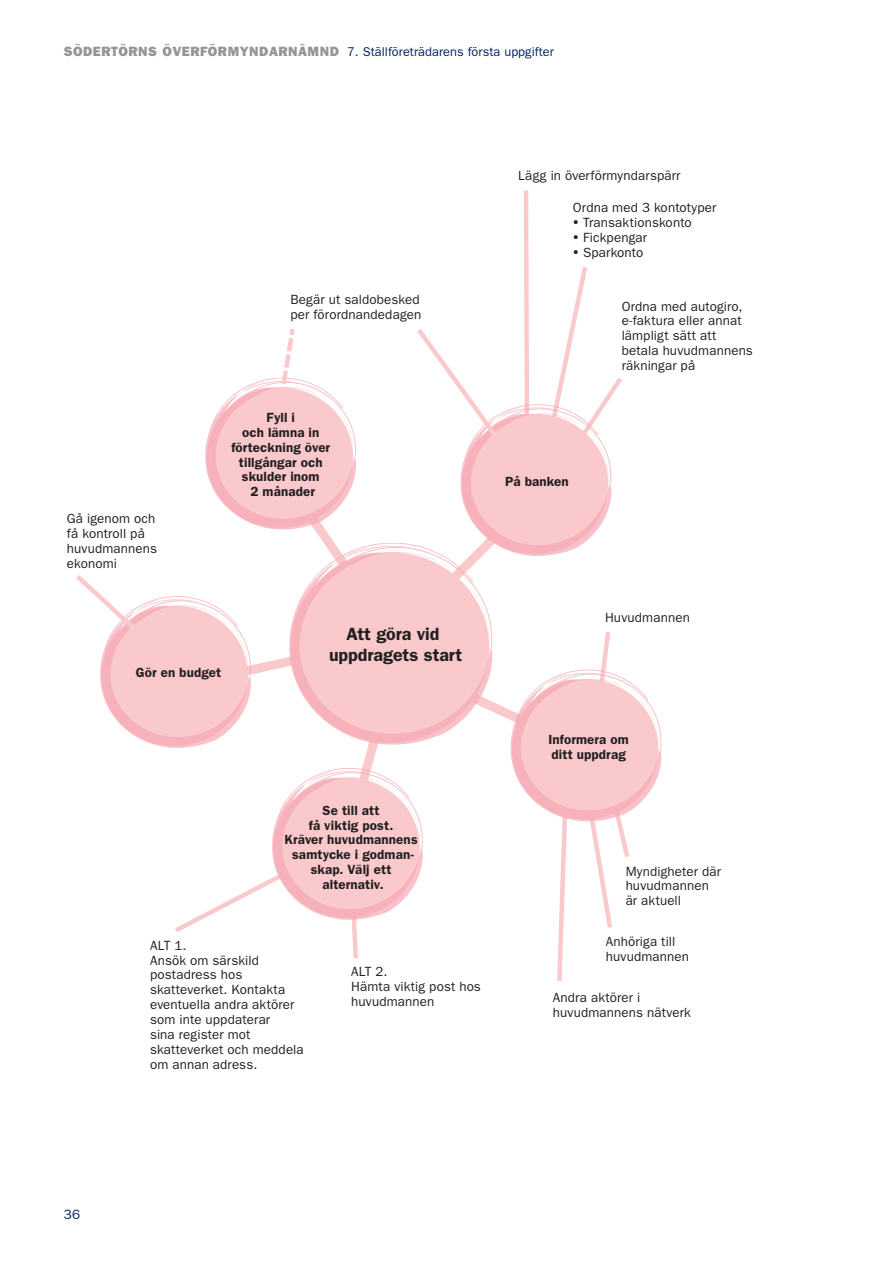
<style>
.page{position:relative;width:893px;height:1263px;background:#fff}
.page>*{position:absolute;margin:0;border:0;box-sizing:border-box;transform-origin:0 0}
.t1{font:600 17.85px/20.9px "ITC Franklin Gothic Std";color:#231f20;text-align:center}
.t2{font:13.5px "ITC Franklin Gothic Std";color:#002361}
.t3{font:13.35px/14.9px "ITC Franklin Gothic Std";letter-spacing:.01em;color:#231f20}
.t4{font:600 13.35px/14.9px "ITC Franklin Gothic Std";letter-spacing:.01em;color:#231f20;text-align:center}
.t5{font:12.75px "ITC Franklin Gothic Std";letter-spacing:.005em;color:#002361}
.s1{font-family:"ITC Franklin Gothic Std Hvy";font-size:13.5px;color:#939598}
</style>
<div class="page">
<svg style="left:76px;top:190px;width:585px;height:791px"></svg>
<p class="t5" style="left:64px;top:45px;width:492px"><span class="s1">SÖDERTÖRNS ÖVERFÖRMYNDARNÄMND</span> 7. Ställföreträdarens första uppgifter</p>
<p class="t3" style="left:290px;top:292px;width:132px">Begär ut saldobesked per förordnandedagen</p>
<p class="t3" style="left:67px;top:511px;width:92px">Gå igenom och få kontroll på huvudmannens ekonomi</p>
<p class="t4" style="left:231px;top:410px;width:100px">Fyll i<br>och lämna in förteckning över tillgångar och skulder inom<br>2 månader</p>
<p class="t4" style="left:136px;top:665px;width:87px">Gör en budget</p>
<p class="t1" style="left:329px;top:623px;width:135px">Att göra vid uppdragets start</p>
<p class="t4" style="left:284px;top:803px;width:135px">Se till att<br>få viktig post.<br>Kräver huvudmannens samtycke i godman&shy;skap. Välj ett alternativ.</p>
<p class="t3" style="left:150px;top:938px;width:155px">ALT 1.<br>Ansök om särskild postadress hos skatteverket. Kontakta eventuella andra aktörer som inte uppdaterar<br>sina register mot skatteverket och meddela om annan adress.</p>
<p class="t3" style="left:351px;top:964px;width:131px">ALT 2.<br>Hämta viktig post hos huvudmannen</p>
<p class="t3" style="left:518px;top:169px;width:164px">Lägg in överförmyndarspärr</p>
<p class="t3" style="left:573px;top:200px;width:145px">Ordna med 3 kontotyper</p>
<p class="t3" style="left:573px;top:215px;width:120px">• Transaktionskonto</p>
<p class="t3" style="left:573px;top:230px;width:76px">• Fickpengar</p>
<p class="t3" style="left:573px;top:245px;width:72px">• Sparkonto</p>
<p class="t4" style="left:505px;top:474px;width:65px">På banken</p>
<p class="t3" style="left:622px;top:299px;width:133px">Ordna med autogiro, e-faktura eller annat lämpligt sätt att betala huvudmannens räkningar på</p>
<p class="t3" style="left:605px;top:610px;width:86px">Huvudmannen</p>
<p class="t4" style="left:548px;top:732px;width:82px;text-align:left">Informera om ditt uppdrag</p>
<p class="t3" style="left:626px;top:864px;width:97px">Myndigheter där huvudmannen är aktuell</p>
<p class="t3" style="left:606px;top:934px;width:85px">Anhöriga till huvudmannen</p>
<p class="t3" style="left:553px;top:990px;width:140px">Andra aktörer i huvudmannens nätverk</p>
<p class="t2" style="left:64px;top:1207px;width:18px">36</p>
</div>
